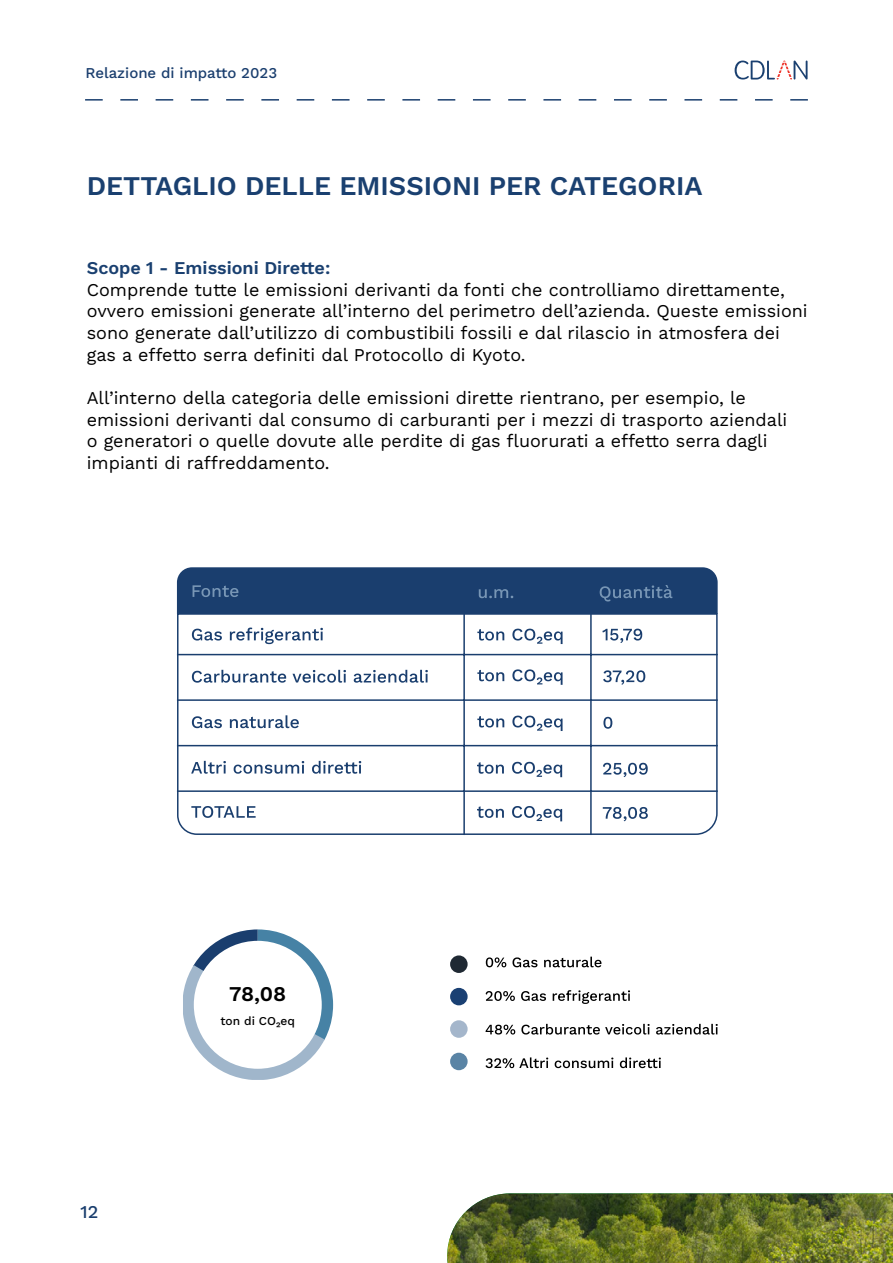
<style>
.page{position:relative;width:893px;height:1263px;background:#fff}
.page>*{position:absolute;margin:0;border:0;box-sizing:border-box;transform-origin:0 0}
.t1{font:27px "Work Sans";color:#1a4070}
.t2{font:21px "Work Sans";color:#000}
.t3{font:18px/21.6px "Work Sans";color:#000}
.t4{font:18px "Work Sans";color:#1a4070}
.t5{font:18px "Work Sans";color:#1a3e6e}
.t6{font:15px "Work Sans";color:#1a3e6e}
.t7{font:12px "Work Sans";color:#000}
</style>
<div class="page">
<svg style="left:85px;top:99px;width:723px;height:2px"></svg>
<svg style="left:735px;top:61px;width:73px;height:19px"></svg>
<img style="left:447px;top:1193px;width:446px;height:70px">
<div style="left:450px;top:955px;width:18px;height:18px;background:#1f2933;border-radius:50%"></div>
<div style="left:450px;top:988px;width:18px;height:17px;background:#1a4073;border-radius:50%"></div>
<div style="left:450px;top:1020px;width:18px;height:18px;background:#a4b6cb;border-radius:50%"></div>
<div style="left:450px;top:1053px;width:18px;height:17px;background:#5a84a5;border-radius:50%"></div>
<svg style="left:486px;top:957px;width:20px;height:10px"></svg>
<svg style="left:512px;top:957px;width:25px;height:10px"></svg>
<svg style="left:544px;top:957px;width:57px;height:10px"></svg>
<svg style="left:486px;top:991px;width:29px;height:10px"></svg>
<svg style="left:521px;top:991px;width:25px;height:10px"></svg>
<svg style="left:553px;top:990px;width:77px;height:14px"></svg>
<svg style="left:486px;top:1025px;width:29px;height:9px"></svg>
<svg style="left:521px;top:1024px;width:129px;height:10px"></svg>
<svg style="left:656px;top:1024px;width:62px;height:10px"></svg>
<svg style="left:485px;top:1057px;width:63px;height:11px"></svg>
<svg style="left:555px;top:1057px;width:58px;height:11px"></svg>
<svg style="left:620px;top:1057px;width:41px;height:11px"></svg>
<svg style="left:183px;top:929px;width:150px;height:151px"></svg>
<div style="left:194px;top:941px;width:128px;height:128px;background:#fff;border-radius:50%"></div>
<svg style="left:176px;top:612px;width:542px;height:223px"></svg>
<hr style="left:463px;top:614px;width:2px;height:221px;background:#1a3e6e">
<hr style="left:590px;top:614px;width:2px;height:221px;background:#1a3e6e">
<hr style="left:177px;top:654px;width:541px;height:1px;background:#1a3e6e">
<hr style="left:177px;top:699px;width:541px;height:2px;background:#1a3e6e">
<hr style="left:177px;top:745px;width:541px;height:1px;background:#1a3e6e">
<hr style="left:177px;top:790px;width:541px;height:2px;background:#1a3e6e">
<svg style="left:192px;top:629px;width:30px;height:11px"></svg>
<svg style="left:230px;top:627px;width:93px;height:17px"></svg>
<svg style="left:192px;top:670px;width:94px;height:13px"></svg>
<svg style="left:292px;top:670px;width:54px;height:13px"></svg>
<svg style="left:354px;top:670px;width:74px;height:13px"></svg>
<svg style="left:192px;top:716px;width:30px;height:12px"></svg>
<svg style="left:230px;top:715px;width:69px;height:13px"></svg>
<svg style="left:191px;top:761px;width:35px;height:13px"></svg>
<svg style="left:234px;top:761px;width:70px;height:13px"></svg>
<svg style="left:312px;top:761px;width:49px;height:13px"></svg>
<svg style="left:191px;top:806px;width:65px;height:12px"></svg>
<svg style="left:477px;top:629px;width:27px;height:11px"></svg>
<svg style="left:512px;top:629px;width:51px;height:15px"></svg>
<svg style="left:477px;top:670px;width:27px;height:11px"></svg>
<svg style="left:512px;top:669px;width:51px;height:16px"></svg>
<svg style="left:477px;top:716px;width:27px;height:11px"></svg>
<svg style="left:512px;top:716px;width:51px;height:15px"></svg>
<svg style="left:477px;top:762px;width:27px;height:12px"></svg>
<svg style="left:512px;top:762px;width:50px;height:15px"></svg>
<svg style="left:477px;top:806px;width:27px;height:12px"></svg>
<svg style="left:512px;top:806px;width:50px;height:15px"></svg>
<svg style="left:602px;top:629px;width:40px;height:14px"></svg>
<svg style="left:603px;top:670px;width:42px;height:15px"></svg>
<svg style="left:603px;top:717px;width:9px;height:12px"></svg>
<svg style="left:603px;top:763px;width:45px;height:14px"></svg>
<svg style="left:603px;top:807px;width:45px;height:14px"></svg>
<div style="left:177px;top:567px;width:541px;height:47px;background:#1a3e6e"></div>
<p class="t6" style="left:85px;top:62px;width:193px">Relazione di impatto 2023</p>
<h1 class="t1" style="left:87px;top:165px;width:617px">DETTAGLIO DELLE EMISSIONI PER CATEGORIA</h1>
<p class="t4" style="left:87px;top:254px;width:245px">Scope 1 - Emissioni Dirette:</p>
<p class="t3" style="left:87px;top:278px;width:722px">Comprende tutte le emissioni derivanti da fonti che controlliamo direttamente, ovvero emissioni generate all’interno del perimetro dell’azienda. Queste emissioni sono generate dall’utilizzo di combustibili fossili e dal rilascio in atmosfera dei gas a effetto serra definiti dal Protocollo di Kyoto.</p>
<p class="t3" style="left:87px;top:386px;width:702px">All’interno della categoria delle emissioni dirette rientrano, per esempio, le emissioni derivanti dal consumo di carburanti per i mezzi di trasporto aziendali o generatori o quelle dovute alle perdite di gas fluorurati a effetto serra dagli impianti di raffreddamento.</p>
<p class="t5" style="left:81px;top:1198px;width:19px">12</p>
<p class="t2" style="left:229px;top:977px;width:59px">78,08</p>
<p class="t7" style="left:221px;top:1011px;width:76px">ton di CO₂eq</p>
</div>
